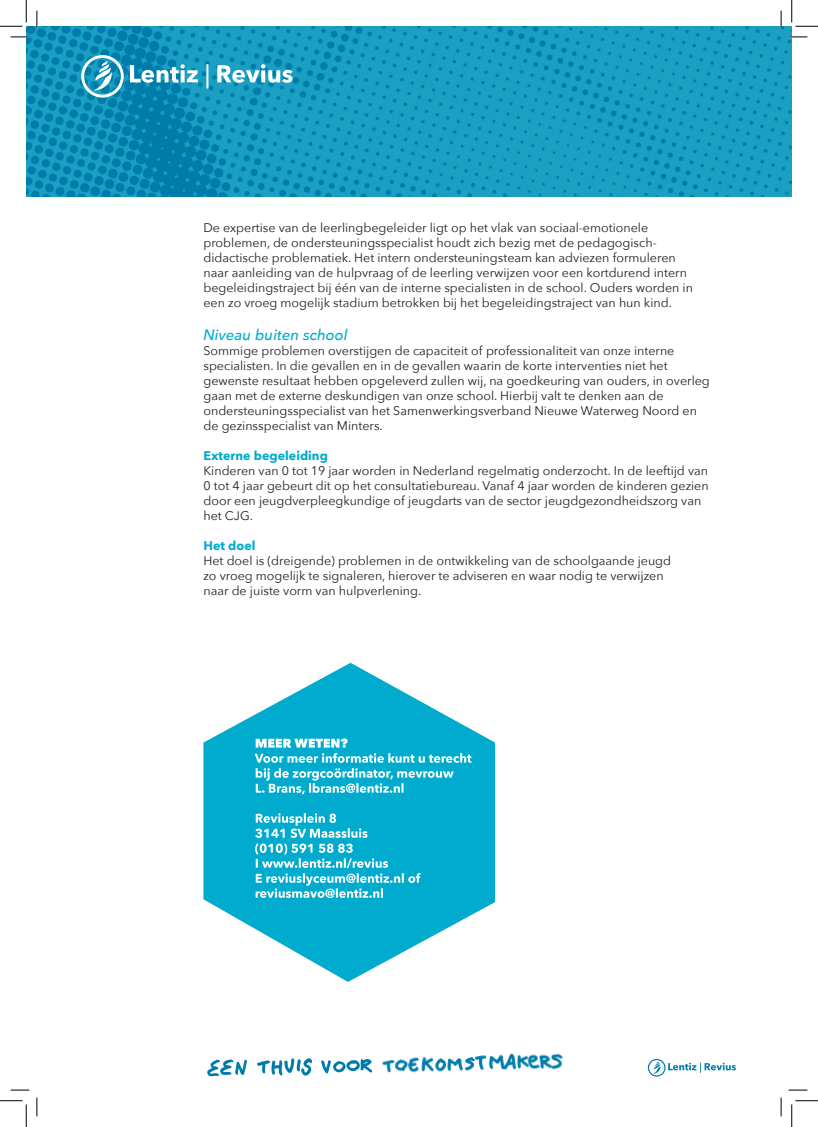
<style>
.page{position:relative;width:818px;height:1127px;background:#fff}
.page>*{position:absolute;margin:0;border:0;box-sizing:border-box;transform-origin:0 0}
.t1{font:italic 500 15px "Avenir Next";color:#00abcd}
.t2{font:12.5px/15px "Avenir Next";color:#231f20}
.t3{font:700 12.5px "Avenir Next";color:#00abcd}
</style>
<div class="page">
<svg style="left:203px;top:662px;width:292px;height:319px;fill:#00abcd"></svg>
<svg style="left:255px;top:843px;width:165px;height:54px;background:#38bdd7"></svg>
<svg style="left:255px;top:813px;width:113px;height:24px;background:#45c1da"></svg>
<svg style="left:256px;top:768px;width:198px;height:26px;background:#41c0d9"></svg>
<svg style="left:255px;top:738px;width:216px;height:24px;background:#3ebfd9"></svg>
<img style="left:26px;top:26px;width:766px;height:170px">
<img style="left:207px;top:1059px;width:40px;height:18px">
<img style="left:257px;top:1058px;width:56px;height:18px">
<img style="left:321px;top:1059px;width:52px;height:15px">
<img style="left:382px;top:1053px;width:181px;height:20px">
<svg style="left:648px;top:1058px;width:88px;height:18px"></svg>
<svg style="left:130px;top:64px;width:163px;height:24px"></svg>
<svg style="left:81px;top:55px;width:43px;height:43px"></svg>
<svg style="left:11px;top:36px;width:18px;height:2px"></svg>
<svg style="left:788px;top:36px;width:19px;height:2px"></svg>
<svg style="left:11px;top:1089px;width:18px;height:1px"></svg>
<svg style="left:788px;top:1089px;width:19px;height:1px"></svg>
<svg style="left:36px;top:11px;width:2px;height:18px"></svg>
<svg style="left:36px;top:1097px;width:2px;height:18px"></svg>
<svg style="left:780px;top:11px;width:2px;height:18px"></svg>
<svg style="left:780px;top:1097px;width:2px;height:18px"></svg>
<svg style="left:0;top:0;width:27px;height:27px"></svg>
<svg style="left:0;top:1100px;width:27px;height:26px"></svg>
<svg style="left:791px;top:0;width:27px;height:27px"></svg>
<svg style="left:791px;top:1100px;width:27px;height:26px"></svg>
<p class="t2" style="left:203px;top:219px;width:491px">De expertise van de leerlingbegeleider ligt op het vlak van sociaal-emotionele problemen, de ondersteuningsspecialist houdt zich bezig met de pedagogisch&shy;didactische problematiek. Het intern ondersteuningsteam kan adviezen formuleren naar aanleiding van de hulpvraag of de leerling verwijzen voor een kortdurend intern begeleidingstraject bij één van de interne specialisten in de school. Ouders worden in een zo vroeg mogelijk stadium betrokken bij het begeleidingstraject van hun kind.</p>
<p class="t1" style="left:203px;top:322px;width:146px">Niveau buiten school</p>
<p class="t2" style="left:203px;top:342px;width:508px">Sommige problemen overstijgen de capaciteit of professionaliteit van onze interne specialisten. In die gevallen en in de gevallen waarin de korte interventies niet het gewenste resultaat hebben opgeleverd zullen wij, na goedkeuring van ouders, in overleg gaan met de externe deskundigen van onze school. Hierbij valt te denken aan de ondersteuningsspecialist van het Samenwerkingsverband Nieuwe Waterweg Noord en de gezinsspecialist van Minters.</p>
<p class="t3" style="left:203px;top:445px;width:126px">Externe begeleiding</p>
<p class="t2" style="left:203px;top:462px;width:507px">Kinderen van 0 tot 19 jaar worden in Nederland regelmatig onderzocht. In de leeftijd van 0 tot 4 jaar gebeurt dit op het consultatiebureau. Vanaf 4 jaar worden de kinderen gezien door een jeugdverpleegkundige of jeugdarts van de sector jeugdgezondheidszorg van het CJG.</p>
<p class="t3" style="left:203px;top:535px;width:54px">Het doel</p>
<p class="t2" style="left:203px;top:552px;width:469px">Het doel is (dreigende) problemen in de ontwikkeling van de schoolgaande jeugd zo vroeg mogelijk te signaleren, hierover te adviseren en waar nodig te verwijzen naar de juiste vorm van hulpverlening.</p>
</div>
